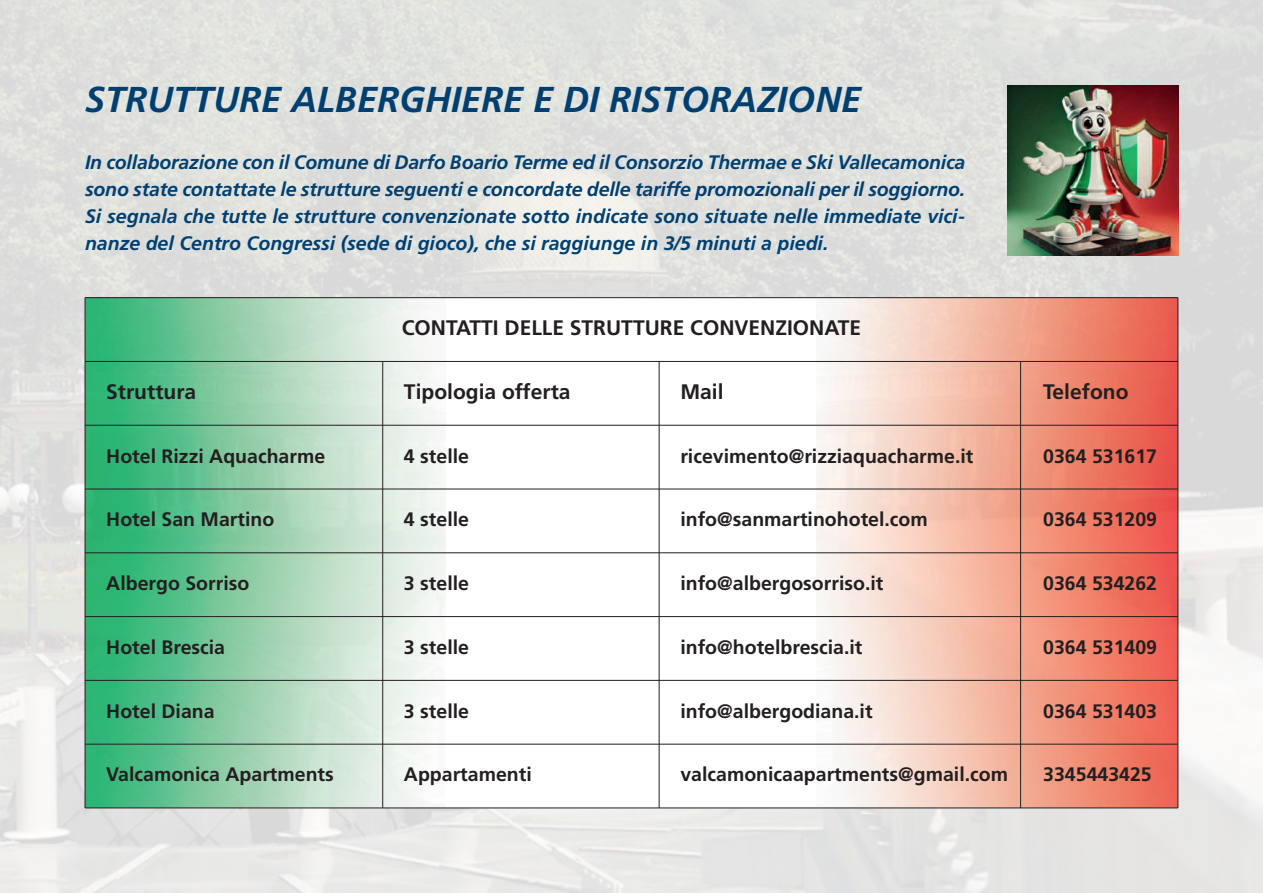
<style>
.page{position:relative;width:1263px;height:893px;background:#fff}
.page>*{position:absolute;margin:0;border:0;box-sizing:border-box;transform-origin:0 0}
.t1{font:italic 700 36px "Frutiger LT Std";color:#004071}
.t2{font:700 21px "Frutiger LT Std";color:#231f20}
.t3{font:700 19.5px "Frutiger LT Std";color:#231f20}
.t4{font:italic 700 19.5px/27px "Frutiger LT Std";color:#004071;text-align:justify}
</style>
<div class="page">
<img style="left:0;top:0;width:1263px;height:893px">
<img style="left:86px;top:298px;width:360px;height:509px">
<div style="left:446px;top:298px;width:370px;height:510px;background:#fff"></div>
<img style="left:816px;top:298px;width:361px;height:509px">
<img style="left:1008px;top:85px;width:170px;height:170px">
<hr style="left:85px;top:361px;width:1093px;height:1px;background:#231f20">
<hr style="left:85px;top:297px;width:1093px;height:1px;background:#231f20">
<hr style="left:85px;top:425px;width:1093px;height:1px;background:#231f20">
<hr style="left:85px;top:489px;width:1093px;height:1px;background:#231f20">
<hr style="left:85px;top:552px;width:1093px;height:1px;background:#231f20">
<hr style="left:85px;top:616px;width:1093px;height:1px;background:#231f20">
<hr style="left:85px;top:680px;width:1093px;height:1px;background:#231f20">
<hr style="left:85px;top:744px;width:1093px;height:1px;background:#231f20">
<hr style="left:85px;top:807px;width:1093px;height:1px;background:#231f20">
<hr style="left:85px;top:298px;width:1px;height:510px;background:#231f20">
<hr style="left:382px;top:361px;width:1px;height:447px;background:#231f20">
<hr style="left:659px;top:361px;width:1px;height:447px;background:#231f20">
<hr style="left:1020px;top:361px;width:1px;height:447px;background:#231f20">
<hr style="left:1177px;top:298px;width:1px;height:510px;background:#231f20">
<h1 class="t1" style="left:85px;top:85px;width:778px">STRUTTURE ALBERGHIERE E DI RISTORAZIONE</h1>
<p class="t4" style="left:85px;top:150px;width:882px">In collaborazione con il Comune di Darfo Boario Terme ed il Consorzio Thermae e Ski Vallecamonica sono state contattate le strutture seguenti e concordate delle tariffe promozionali per il soggiorno.<br>Si segnala che tutte le strutture convenzionate sotto indicate sono situate nelle immediate vici&shy;nanze del Centro Congressi (sede di gioco), che si raggiunge in 3/5 minuti a piedi.</p>
<p class="t2" style="left:402px;top:319px;width:461px">CONTATTI DELLE STRUTTURE CONVENZIONATE</p>
<p class="t2" style="left:106px;top:383px;width:91px">Struttura</p>
<p class="t2" style="left:404px;top:383px;width:168px">Tipologia offerta</p>
<p class="t2" style="left:680px;top:383px;width:45px">Mail</p>
<p class="t2" style="left:1043px;top:383px;width:87px">Telefono</p>
<p class="t3" style="left:106px;top:448px;width:220px">Hotel Rizzi Aquacharme</p>
<p class="t3" style="left:404px;top:448px;width:67px">4 stelle</p>
<p class="t3" style="left:680px;top:448px;width:295px">ricevimento@rizziaquacharme.it</p>
<p class="t3" style="left:1043px;top:448px;width:115px">0364 531617</p>
<p class="t3" style="left:106px;top:512px;width:169px">Hotel San Martino</p>
<p class="t3" style="left:404px;top:512px;width:67px">4 stelle</p>
<p class="t3" style="left:680px;top:512px;width:249px">info@sanmartinohotel.com</p>
<p class="t3" style="left:1043px;top:512px;width:115px">0364 531209</p>
<p class="t3" style="left:106px;top:575px;width:145px">Albergo Sorriso</p>
<p class="t3" style="left:404px;top:575px;width:67px">3 stelle</p>
<p class="t3" style="left:680px;top:575px;width:205px">info@albergosorriso.it</p>
<p class="t3" style="left:1043px;top:575px;width:115px">0364 534262</p>
<p class="t3" style="left:106px;top:639px;width:120px">Hotel Brescia</p>
<p class="t3" style="left:404px;top:639px;width:67px">3 stelle</p>
<p class="t3" style="left:680px;top:639px;width:184px">info@hotelbrescia.it</p>
<p class="t3" style="left:1043px;top:639px;width:115px">0364 531409</p>
<p class="t3" style="left:106px;top:703px;width:110px">Hotel Diana</p>
<p class="t3" style="left:404px;top:703px;width:67px">3 stelle</p>
<p class="t3" style="left:680px;top:703px;width:194px">info@albergodiana.it</p>
<p class="t3" style="left:1043px;top:703px;width:115px">0364 531403</p>
<p class="t3" style="left:106px;top:767px;width:229px">Valcamonica Apartments</p>
<p class="t3" style="left:404px;top:767px;width:129px">Appartamenti</p>
<p class="t3" style="left:680px;top:767px;width:329px">valcamonicaapartments@gmail.com</p>
<p class="t3" style="left:1043px;top:767px;width:110px">3345443425</p>
</div>
